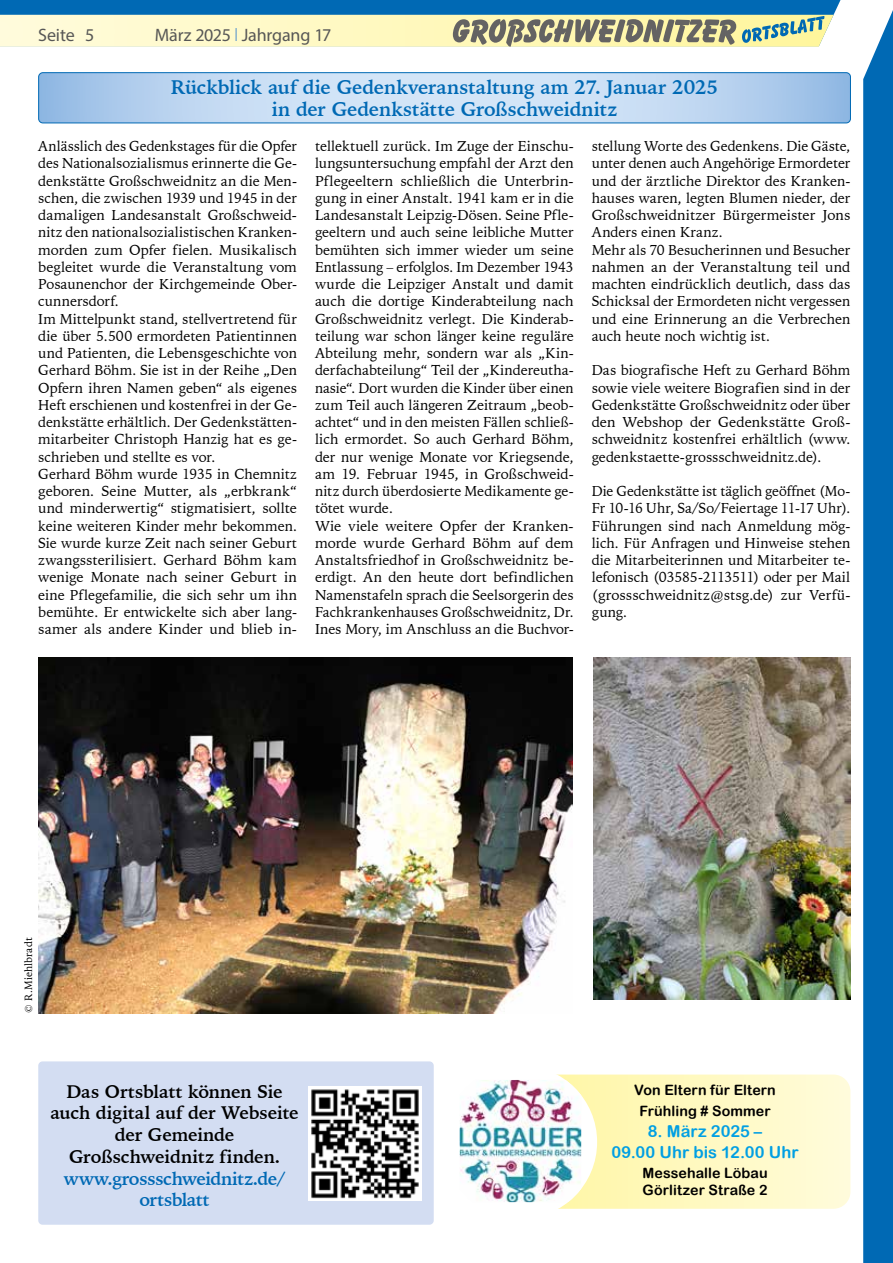
<style>
.page{position:relative;width:893px;height:1263px;background:#fff}
.page>*{position:absolute;margin:0;border:0;box-sizing:border-box;transform-origin:0 0}
.t1{font:700 19.5px/21.8px "Iowan Old Style BT";letter-spacing:-.01em;color:#0069b4;text-align:center}
.t2{font:700 18px/21.8px "Iowan Old Style BT";letter-spacing:-.01em;color:#000;text-align:center}
.t3{font:700 18px/21.8px "Iowan Old Style BT";letter-spacing:-.03em;color:#0069b4;text-align:center}
.t4{font:18px "Myriad Pro";letter-spacing:-.01em;color:#575756}
.t5{font:16.5px/20.7px "Arial Rounded MT Bold";color:#009fe3;text-align:center}
.t6{font:14.25px/17.2px "Iowan Old Style BT";color:#000}
.t7{font:14.25px/20.7px "Arial Rounded MT Bold";letter-spacing:.005em;color:#000;text-align:center}
.t8{font:10.5px "Iowan Old Style BT";letter-spacing:.01em;color:#000}
.s1{font-family:"Saxony";font-weight:300;color:#4f8fcd}
</style>
<div class="page">
<svg style="left:0;top:0;width:841px;height:47px;background:#9ab9b3"></svg>
<svg style="left:863px;top:10px;width:30px;height:1253px;background:#0d70b7"></svg>
<svg style="left:39px;top:74px;width:811px;height:49px;background:#c0d7f1"></svg>
<div style="left:38px;top:72px;width:813px;height:51px;border:1px solid #0069b4;border-radius:4px"></div>
<img style="left:594px;top:657px;width:256px;height:342px">
<img style="left:38px;top:657px;width:535px;height:356px">
<div style="left:38px;top:1061px;width:396px;height:164px;background:#d3ddf2;border-radius:4px"></div>
<img style="left:308px;top:1087px;width:113px;height:113px">
<svg style="left:557px;top:1074px;width:293px;height:135px;background:#fef9c4"></svg>
<div style="left:444px;top:1065px;width:153px;height:154px;background:#fff;border-radius:50%"></div>
<img style="left:460px;top:1080px;width:121px;height:122px">
<p class="t4" style="left:38px;top:24px;width:38px">Seite</p>
<p class="t4" style="left:155px;top:24px;width:178px">März 2025 <span class="s1">|</span> Jahrgang 17</p>
<p class="t4" style="left:85px;top:24px;width:11px">5</p>
<h1 class="t1" style="left:171px;top:76px;width:549px">Rückblick auf die Gedenkveranstaltung am 27. Januar 2025 in der Gedenkstätte Großschweidnitz</h1>
<p class="t6" style="left:38px;top:137px;width:260px">Anlässlich des Gedenkstages für die Opfer des Nationalsozialismus erinnerte die Ge&shy;denkstätte Großschweidnitz an die Men&shy;schen, die zwischen 1939 und 1945 in der damaligen Landesanstalt Großschweid&shy;nitz den nationalsozialistischen Kranken&shy;morden zum Opfer fielen. Musikalisch begleitet wurde die Veranstaltung vom Posaunenchor der Kirchgemeinde Ober&shy;cunnersdorf.<br>Im Mittelpunkt stand, stellvertretend für die über 5.500 ermordeten Patientinnen und Patienten, die Lebensgeschichte von Gerhard Böhm. Sie ist in der Reihe „Den Opfern ihren Namen geben“ als eigenes Heft erschienen und kostenfrei in der Ge&shy;denkstätte erhältlich. Der Gedenkstätten&shy;mitarbeiter Christoph Hanzig hat es ge&shy;schrieben und stellte es vor.<br>Gerhard Böhm wurde 1935 in Chemnitz geboren. Seine Mutter, als „erbkrank“ und minderwertig“ stigmatisiert, sollte keine weiteren Kinder mehr bekommen.<br>Sie wurde kurze Zeit nach seiner Geburt zwangssterilisiert. Gerhard Böhm kam wenige Monate nach seiner Geburt in eine Pflegefamilie, die sich sehr um ihn bemühte. Er entwickelte sich aber lang&shy;samer als andere Kinder und blieb in-</p>
<p class="t6" style="left:315px;top:137px;width:260px">tellektuell zurück. Im Zuge der Einschu&shy;lungsuntersuchung empfahl der Arzt den Pflegeeltern schließlich die Unterbrin&shy;gung in einer Anstalt. 1941 kam er in die Landesanstalt Leipzig-Dösen. Seine Pfle&shy;geeltern und auch seine leibliche Mutter bemühten sich immer wieder um seine Entlassung – erfolglos. Im Dezember 1943 wurde die Leipziger Anstalt und damit auch die dortige Kinderabteilung nach Großschweidnitz verlegt. Die Kinderab&shy;teilung war schon länger keine reguläre Abteilung mehr, sondern war als „Kin&shy;derfachabteilung“ Teil der „Kindereutha&shy;nasie“. Dort wurden die Kinder über einen zum Teil auch längeren Zeitraum „beob&shy;achtet“ und in den meisten Fällen schließ&shy;lich ermordet. So auch Gerhard Böhm, der nur wenige Monate vor Kriegsende, am 19. Februar 1945, in Großschweid&shy;nitz durch überdosierte Medikamente ge&shy;tötet wurde.<br>Wie viele weitere Opfer der Kranken&shy;morde wurde Gerhard Böhm auf dem Anstaltsfriedhof in Großschweidnitz be&shy;erdigt. An den heute dort befindlichen Namenstafeln sprach die Seelsorgerin des Fachkrankenhauses Großschweidnitz, Dr.<br>Ines Mory, im Anschluss an die Buchvor-</p>
<p class="t6" style="left:592px;top:137px;width:260px">stellung Worte des Gedenkens. Die Gäste, unter denen auch Angehörige Ermordeter und der ärztliche Direktor des Kranken&shy;hauses waren, legten Blumen nieder, der Großschweidnitzer Bürgermeister Jons Anders einen Kranz.<br>Mehr als 70 Besucherinnen und Besucher nahmen an der Veranstaltung teil und machten eindrücklich deutlich, dass das Schicksal der Ermordeten nicht vergessen und eine Erinnerung an die Verbrechen auch heute noch wichtig ist.</p>
<p class="t6" style="left:592px;top:362px;width:260px;text-align:justify">Das biografische Heft zu Gerhard Böhm sowie viele weitere Biografien sind in der Gedenkstätte Großschweidnitz oder über den Webshop der Gedenkstätte Groß&shy;schweidnitz kostenfrei erhältlich (www. gedenkstaette-grossschweidnitz.de).</p>
<p class="t6" style="left:592px;top:482px;width:260px;text-align:justify">Die Gedenkstätte ist täglich geöffnet (Mo-Fr 10-16 Uhr, Sa/So/Feiertage 11-17 Uhr).<br>Führungen sind nach Anmeldung mög&shy;lich. Für Anfragen und Hinweise stehen die Mitarbeiterinnen und Mitarbeiter te&shy;lefonisch (03585-2113511) oder per Mail (grossschweidnitz@stsg.de) zur Verfü&shy;gung.</p>
<p class="t8" style="left:22px;top:1013px;width:76px;rotate:-90deg">© R.Miehlbradt</p>
<p class="t2" style="left:50px;top:1080px;width:250px">Das Ortsblatt können Sie auch digital auf der Webseite der Gemeinde<br>Großschweidnitz finden.</p>
<p class="t3" style="left:64px;top:1167px;width:223px">www.grossschweidnitz.de/ ortsblatt</p>
<p class="t7" style="left:634px;top:1080px;width:143px">Von Eltern für Eltern<br>Frühling # Sommer</p>
<p class="t5" style="left:611px;top:1120px;width:189px">8. März 2025 –<br>09.00 Uhr bis 12.00 Uhr</p>
<p class="t7" style="left:642px;top:1165px;width:127px;line-height:16.5px;text-align:left">Messehalle Löbau<br>Görlitzer Straße 2</p>
</div>
